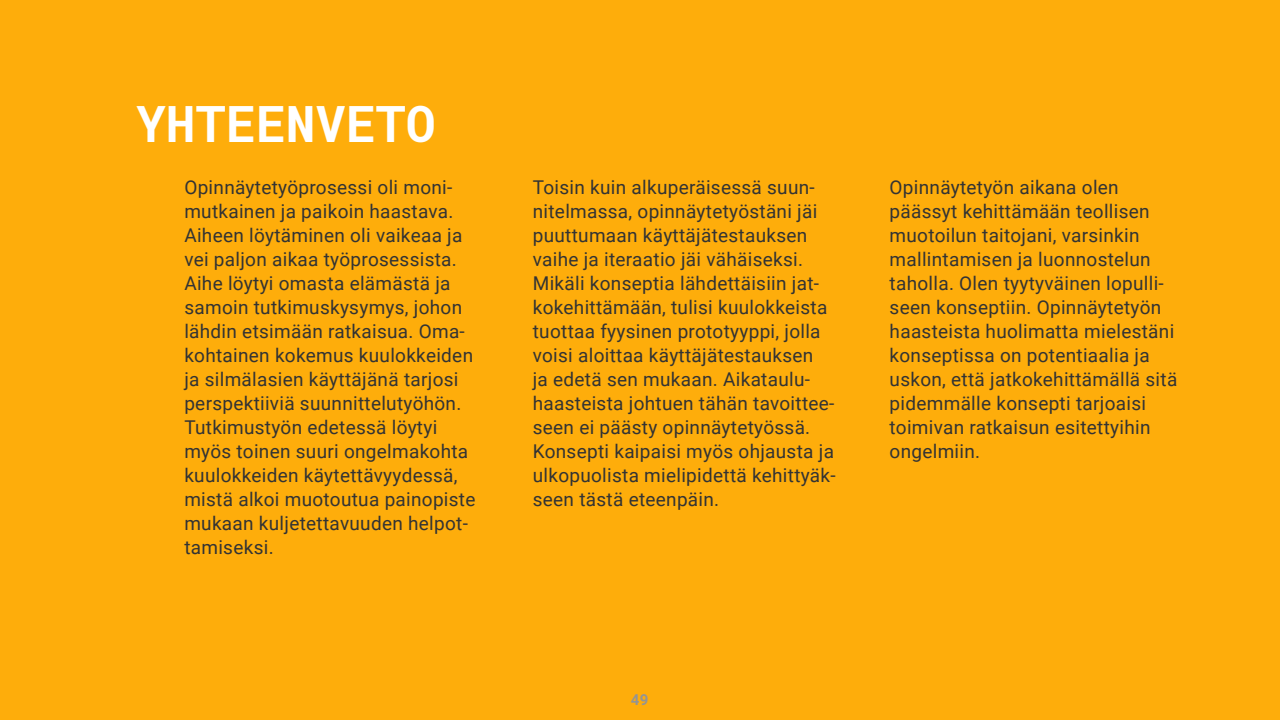
<style>
.page{position:relative;width:1280px;height:720px;background:#fead0b}
.page>*{position:absolute;margin:0;border:0;box-sizing:border-box;transform-origin:0 0}
.t1{font:700 50px "Roboto Mono";color:#fff}
.tiivistelmä_pluss{font:19px/24px "Roboto";letter-spacing:.015em;color:#323334}
.t2{font:700 15px "Roboto Mono";color:#939496}
</style>
<div class="page">
<p class="t1" style="left:136px;top:89px;width:301px">YHTEENVETO</p>
<p class="tiivistelmä_pluss" style="left:184px;top:175px;width:293px">Opinnäytetyöprosessi oli moni&shy;mutkainen ja paikoin haastava.<br>Aiheen löytäminen oli vaikeaa ja vei paljon aikaa työprosessista.<br>Aihe löytyi omasta elämästä ja samoin tutkimuskysymys, johon lähdin etsimään ratkaisua. Oma&shy;kohtainen kokemus kuulokkeiden ja silmälasien käyttäjänä tarjosi perspektiiviä suunnittelutyöhön.<br>Tutkimustyön edetessä löytyi myös toinen suuri ongelmakohta kuulokkeiden käytettävyydessä, mistä alkoi muotoutua painopiste mukaan kuljetettavuuden helpot&shy;tamiseksi.</p>
<p class="tiivistelmä_pluss" style="left:533px;top:175px;width:304px">Toisin kuin alkuperäisessä suun&shy;nitelmassa, opinnäytetyöstäni jäi puuttumaan käyttäjätestauksen vaihe ja iteraatio jäi vähäiseksi.<br>Mikäli konseptia lähdettäisiin jat&shy;kokehittämään, tulisi kuulokkeista tuottaa fyysinen prototyyppi, jolla voisi aloittaa käyttäjätestauksen<br>ja edetä sen mukaan. Aikataulu&shy;haasteista johtuen tähän tavoittee&shy;seen ei päästy opinnäytetyössä.<br>Konsepti kaipaisi myös ohjausta ja ulkopuolista mielipidettä kehittyäk&shy;seen tästä eteenpäin.</p>
<p class="tiivistelmä_pluss" style="left:890px;top:175px;width:289px">Opinnäytetyön aikana olen päässyt kehittämään teollisen muotoilun taitojani, varsinkin mallintamisen ja luonnostelun taholla. Olen tyytyväinen lopulli&shy;seen konseptiin. Opinnäytetyön haasteista huolimatta mielestäni konseptissa on potentiaalia ja uskon, että jatkokehittämällä sitä pidemmälle konsepti tarjoaisi toimivan ratkaisun esitettyihin ongelmiin.</p>
<p class="t2" style="left:631px;top:690px;width:19px">49</p>
</div>
